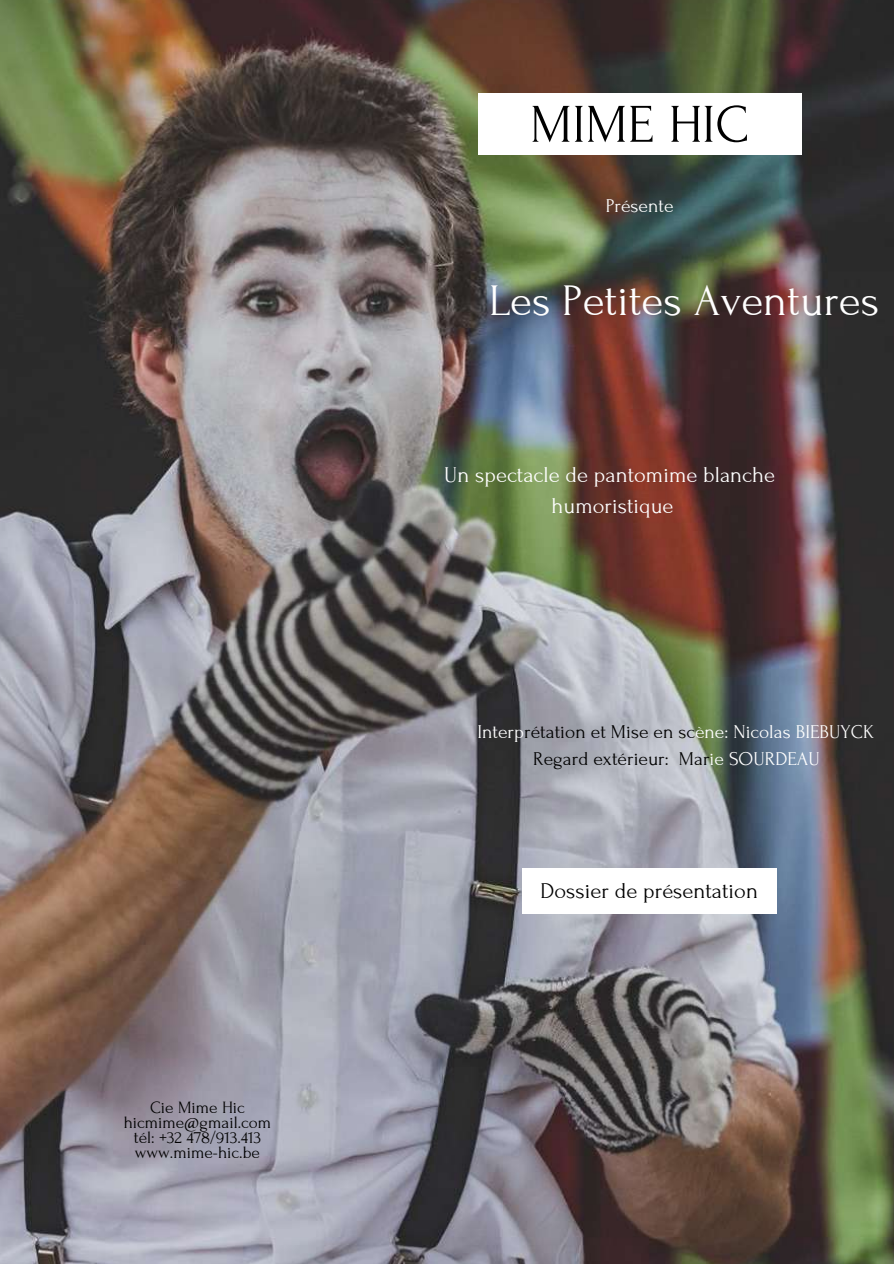
<style>
.page{position:relative;width:894px;height:1264px;background:#fff}
.page>*{position:absolute;margin:0;border:0;box-sizing:border-box;transform-origin:0 0}
.t1{font:54.3px "Forum";color:#000}
.t2{font:45.15px "Forum";color:#fff}
.t3{font:22.5px/31.5px "Forum";color:#fff;text-align:center}
.t4{font:22.5px "Forum";color:#000}
.t5{font:19.5px/27px "Forum";color:#000;text-align:center}
.t6{font:19.5px "Forum";color:#fff}
.t7{font:17.25px/15px "Forum";color:#000;text-align:center}
.s1{color:#fff}
</style>
<div class="page">
<img style="left:0;top:0;width:893px;height:1263px">
<div style="left:477px;top:93px;width:324px;height:62px;background:#fff"></div>
<div style="left:522px;top:868px;width:254px;height:45px;background:#fff"></div>
<p class="t7" style="left:124px;top:1100px;width:149px">Cie Mime Hic hicmime@gmail.com tél: +32 478/913.413 www.mime-hic.be</p>
<h1 class="t1" style="left:530px;top:95px;width:220px">MIME HIC</h1>
<p class="t6" style="left:605px;top:195px;width:69px">Présente</p>
<h2 class="t2" style="left:489px;top:276px;width:391px">Les Petites Aventures</h2>
<p class="t3" style="left:444px;top:459px;width:332px">Un spectacle de pantomime blanche humoristique</p>
<p class="t5" style="left:477px;top:718px;width:398px"><span class="s1">Interp</span>rétation et Mise en sc<span class="s1">ène: Nicolas BIEBUYCK<br></span>Regard extérieur: Mar<span class="s1">ie SOURDEAU</span></p>
<p class="t4" style="left:540px;top:878px;width:219px">Dossier de présentation</p>
</div>
